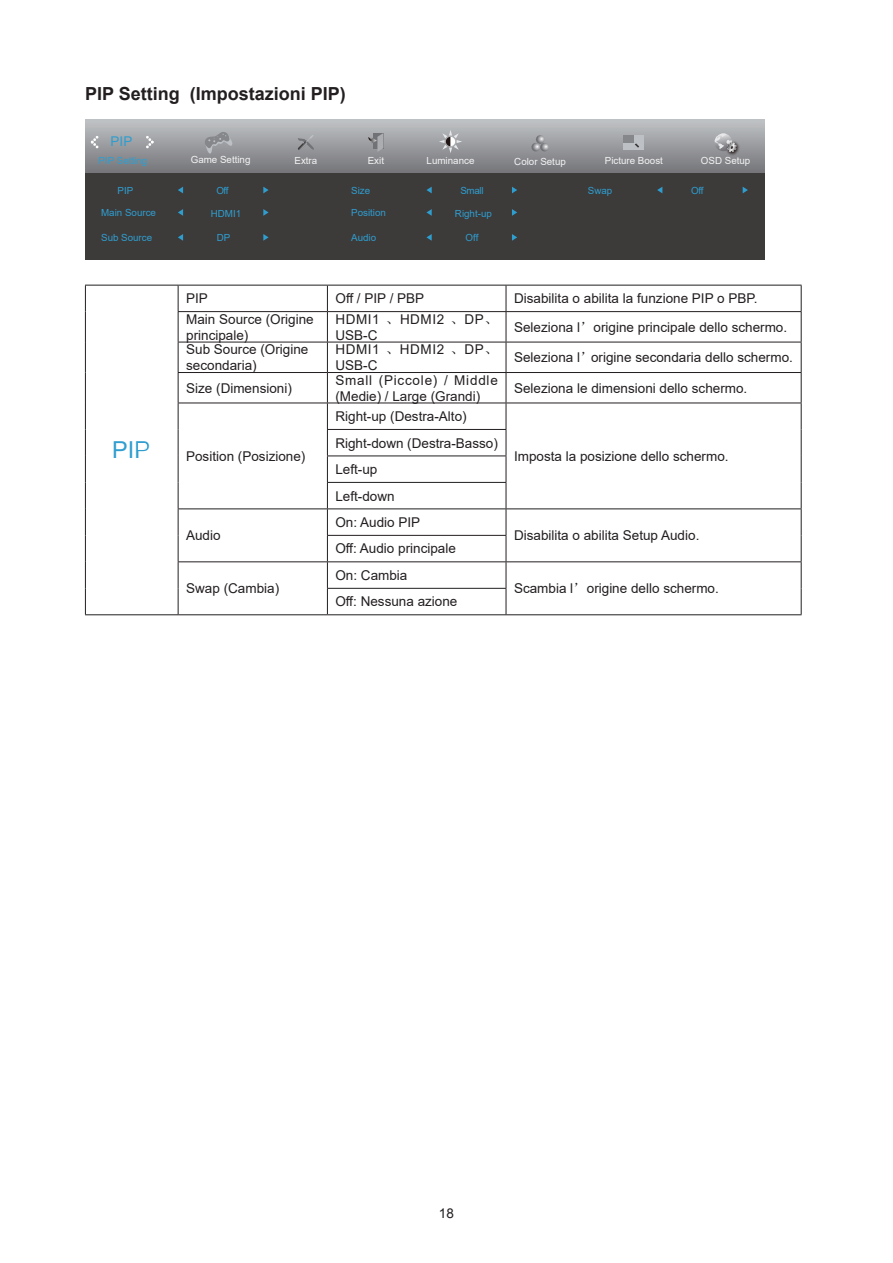
<style>
.page{position:relative;width:893px;height:1263px;background:#fff}
.page>*{position:absolute;margin:0;border:0;box-sizing:border-box;transform-origin:0 0}
.t1{font:23.4px "Arial";color:#309ecf}
.t2{font:700 18px "Arial";color:#231f20}
.t3{font:13.5px/16.2px "Arial";color:#231f20}
.t4{font:13.5px/16.2px "Arial";letter-spacing:.055em;color:#231f20}
.t5{font:13.5px/16.2px "Arial";letter-spacing:.04em;color:#231f20}
.t6{font:13.5px "Arial";color:#2e9ecf}
.t7{font:9.75px "Arial";color:#2e9ecf}
.t8{font:9.75px "Arial";color:#f3f3f3}
.s1{font-family:"Sim Sun"}
</style>
<div class="page">
<svg style="left:85px;top:119px;width:679px;height:54px;background:#999b9f"></svg>
<div style="left:85px;top:173px;width:679px;height:86px;background:#3d3a3a"></div>
<svg style="left:91px;top:136px;width:8px;height:12px"></svg>
<svg style="left:146px;top:136px;width:8px;height:12px"></svg>
<div style="left:623px;top:135px;width:21px;height:15px;background:#bdc0c4"></div>
<div style="left:623px;top:135px;width:11px;height:8px;background:#85878a"></div>
<svg style="left:634px;top:143px;width:5px;height:5px"></svg>
<img style="left:724px;top:139px;width:18px;height:18px">
<svg style="left:715px;top:133px;width:22px;height:19px"></svg>
<svg style="left:368px;top:133px;width:15px;height:19px"></svg>
<svg style="left:297px;top:135px;width:18px;height:16px"></svg>
<svg style="left:439px;top:130px;width:23px;height:23px"></svg>
<svg style="left:178px;top:234px;width:5px;height:7px"></svg>
<svg style="left:263px;top:234px;width:6px;height:7px"></svg>
<svg style="left:178px;top:187px;width:5px;height:6px"></svg>
<svg style="left:263px;top:187px;width:6px;height:6px"></svg>
<svg style="left:426px;top:187px;width:6px;height:6px"></svg>
<svg style="left:512px;top:187px;width:5px;height:6px"></svg>
<svg style="left:657px;top:187px;width:5px;height:6px"></svg>
<svg style="left:743px;top:187px;width:5px;height:6px"></svg>
<svg style="left:178px;top:209px;width:5px;height:7px"></svg>
<svg style="left:263px;top:209px;width:6px;height:7px"></svg>
<svg style="left:426px;top:234px;width:6px;height:7px"></svg>
<svg style="left:512px;top:234px;width:5px;height:7px"></svg>
<svg style="left:426px;top:209px;width:6px;height:7px"></svg>
<svg style="left:512px;top:209px;width:5px;height:7px"></svg>
<svg style="left:531px;top:135px;width:18px;height:16px"></svg>
<svg style="left:205px;top:132px;width:27px;height:22px"></svg>
<hr style="left:85px;top:285px;width:93px;height:1px;background:#231f20">
<svg style="left:85px;top:285px;width:1px;height:27px"></svg>
<hr style="left:178px;top:285px;width:149px;height:1px;background:#231f20">
<svg style="left:178px;top:285px;width:1px;height:26px"></svg>
<hr style="left:327px;top:285px;width:179px;height:1px;background:#231f20">
<svg style="left:327px;top:285px;width:1px;height:26px"></svg>
<hr style="left:506px;top:285px;width:295px;height:1px;background:#231f20">
<svg style="left:506px;top:285px;width:1px;height:26px"></svg>
<svg style="left:801px;top:285px;width:1px;height:26px"></svg>
<hr style="left:85px;top:312px;width:1px;height:30px;background:#231f20">
<hr style="left:178px;top:311px;width:149px;height:1px;background:#231f20">
<hr style="left:178px;top:312px;width:1px;height:30px;background:#231f20">
<hr style="left:327px;top:311px;width:179px;height:1px;background:#231f20">
<hr style="left:327px;top:312px;width:1px;height:30px;background:#231f20">
<hr style="left:506px;top:311px;width:295px;height:1px;background:#231f20">
<hr style="left:506px;top:312px;width:1px;height:30px;background:#231f20">
<hr style="left:801px;top:312px;width:1px;height:30px;background:#231f20">
<hr style="left:85px;top:342px;width:1px;height:30px;background:#231f20">
<hr style="left:178px;top:342px;width:149px;height:1px;background:#231f20">
<hr style="left:178px;top:342px;width:1px;height:30px;background:#231f20">
<hr style="left:327px;top:342px;width:179px;height:1px;background:#231f20">
<hr style="left:327px;top:342px;width:1px;height:30px;background:#231f20">
<hr style="left:506px;top:342px;width:295px;height:1px;background:#231f20">
<hr style="left:506px;top:342px;width:1px;height:30px;background:#231f20">
<hr style="left:801px;top:342px;width:1px;height:30px;background:#231f20">
<hr style="left:85px;top:372px;width:1px;height:31px;background:#231f20">
<hr style="left:178px;top:372px;width:149px;height:1px;background:#231f20">
<hr style="left:178px;top:373px;width:1px;height:30px;background:#231f20">
<hr style="left:327px;top:372px;width:179px;height:1px;background:#231f20">
<hr style="left:327px;top:373px;width:1px;height:30px;background:#231f20">
<hr style="left:506px;top:372px;width:295px;height:1px;background:#231f20">
<hr style="left:506px;top:373px;width:1px;height:30px;background:#231f20">
<hr style="left:801px;top:373px;width:1px;height:30px;background:#231f20">
<hr style="left:178px;top:403px;width:149px;height:1px;background:#231f20">
<hr style="left:327px;top:403px;width:179px;height:1px;background:#231f20">
<hr style="left:506px;top:403px;width:295px;height:1px;background:#231f20">
<hr style="left:327px;top:429px;width:179px;height:1px;background:#231f20">
<hr style="left:327px;top:455px;width:179px;height:1px;background:#231f20">
<hr style="left:327px;top:482px;width:179px;height:1px;background:#231f20">
<hr style="left:178px;top:508px;width:149px;height:1px;background:#231f20">
<hr style="left:327px;top:508px;width:179px;height:1px;background:#231f20">
<hr style="left:506px;top:508px;width:295px;height:1px;background:#231f20">
<hr style="left:327px;top:535px;width:179px;height:1px;background:#231f20">
<hr style="left:178px;top:561px;width:149px;height:1px;background:#231f20">
<hr style="left:327px;top:561px;width:179px;height:1px;background:#231f20">
<hr style="left:506px;top:561px;width:295px;height:1px;background:#231f20">
<svg style="left:85px;top:403px;width:1px;height:211px"></svg>
<svg style="left:178px;top:403px;width:1px;height:211px"></svg>
<hr style="left:327px;top:588px;width:179px;height:1px;background:#231f20">
<svg style="left:327px;top:403px;width:1px;height:211px"></svg>
<svg style="left:506px;top:403px;width:1px;height:211px"></svg>
<svg style="left:801px;top:403px;width:1px;height:211px"></svg>
<hr style="left:85px;top:614px;width:93px;height:1px;background:#231f20">
<hr style="left:178px;top:614px;width:149px;height:1px;background:#231f20">
<hr style="left:327px;top:614px;width:179px;height:1px;background:#231f20">
<hr style="left:506px;top:614px;width:295px;height:1px;background:#231f20">
<h2 class="t2" style="left:85px;top:82px;width:262px">PIP Setting (Impostazioni PIP)</h2>
<p class="t6" style="left:111px;top:132px;width:23px">PIP</p>
<p class="t8" style="left:191px;top:153px;width:61px">Game Setting</p>
<p class="t8" style="left:514px;top:155px;width:53px">Color Setup</p>
<p class="t7" style="left:98px;top:154px;width:50px">PIP Setting</p>
<p class="t8" style="left:294px;top:154px;width:24px">Extra</p>
<p class="t8" style="left:368px;top:154px;width:18px">Exit</p>
<p class="t8" style="left:605px;top:154px;width:60px">Picture Boost</p>
<p class="t8" style="left:701px;top:154px;width:51px">OSD Setup</p>
<p class="t8" style="left:427px;top:154px;width:49px">Luminance</p>
<p class="t7" style="left:118px;top:183px;width:17px">PIP</p>
<p class="t7" style="left:216px;top:183px;width:14px">Off</p>
<p class="t7" style="left:460px;top:183px;width:25px">Small</p>
<p class="t7" style="left:588px;top:183px;width:26px">Swap</p>
<p class="t7" style="left:691px;top:183px;width:14px">Off</p>
<p class="t7" style="left:101px;top:206px;width:56px">Main Source</p>
<p class="t7" style="left:211px;top:207px;width:32px">HDMI1</p>
<p class="t7" style="left:465px;top:231px;width:15px">Off</p>
<p class="t7" style="left:351px;top:183px;width:21px">Size</p>
<p class="t7" style="left:351px;top:206px;width:36px">Position</p>
<p class="t7" style="left:455px;top:207px;width:38px">Right-up</p>
<p class="t7" style="left:101px;top:231px;width:53px">Sub Source</p>
<p class="t7" style="left:217px;top:231px;width:15px">DP</p>
<p class="t7" style="left:351px;top:231px;width:26px">Audio</p>
<p class="t3" style="left:186px;top:290px;width:23px">PIP</p>
<p class="t3" style="left:335px;top:290px;width:90px">Off / PIP / PBP</p>
<p class="t3" style="left:514px;top:290px;width:245px">Disabilita o abilita la funzione PIP o PBP.</p>
<p class="t3" style="left:186px;top:311px;width:129px">Main Source (Origine principale)</p>
<p class="t5" style="left:335px;top:311px;width:164px">HDMI1 <span class="s1">、</span>HDMI2 <span class="s1">、</span>DP<span class="s1">、<br></span>USB-C</p>
<p class="t3" style="left:514px;top:319px;width:275px">Seleziona l<span class="s1">’</span>origine principale dello schermo.</p>
<p class="t3" style="left:186px;top:341px;width:124px">Sub Source (Origine secondaria)</p>
<p class="t5" style="left:335px;top:341px;width:164px">HDMI1 <span class="s1">、</span>HDMI2 <span class="s1">、</span>DP<span class="s1">、<br></span>USB-C</p>
<p class="t3" style="left:514px;top:349px;width:280px">Seleziona l<span class="s1">’</span>origine secondaria dello schermo.</p>
<p class="t3" style="left:186px;top:380px;width:107px">Size (Dimensioni)</p>
<p class="t4" style="left:335px;top:372px;width:164px">Small (Piccole) / Middle (Medie) / Large (Grandi)</p>
<p class="t3" style="left:514px;top:380px;width:235px">Seleziona le dimensioni dello schermo.</p>
<h1 class="t1" style="left:112px;top:434px;width:39px">PIP</h1>
<p class="t3" style="left:335px;top:408px;width:133px">Right-up (Destra-Alto)</p>
<p class="t3" style="left:186px;top:448px;width:121px">Position (Posizione)</p>
<p class="t3" style="left:335px;top:429px;width:164px;line-height:26.4px">Right-down (Destra-Basso)<br>Left-up<br>Left-down</p>
<p class="t3" style="left:514px;top:448px;width:216px">Imposta la posizione dello schermo.</p>
<p class="t3" style="left:335px;top:514px;width:86px">On: Audio PIP</p>
<p class="t3" style="left:186px;top:527px;width:36px">Audio</p>
<p class="t3" style="left:335px;top:540px;width:122px">Off: Audio principale</p>
<p class="t3" style="left:514px;top:527px;width:187px">Disabilita o abilita Setup Audio.</p>
<p class="t3" style="left:335px;top:567px;width:74px">On: Cambia</p>
<p class="t3" style="left:186px;top:580px;width:95px">Swap (Cambia)</p>
<p class="t3" style="left:335px;top:593px;width:124px">Off: Nessuna azione</p>
<p class="t3" style="left:514px;top:580px;width:206px">Scambia l<span class="s1">’</span>origine dello schermo.</p>
<p class="t3" style="left:439px;top:1205px;width:17px">18</p>
</div>
